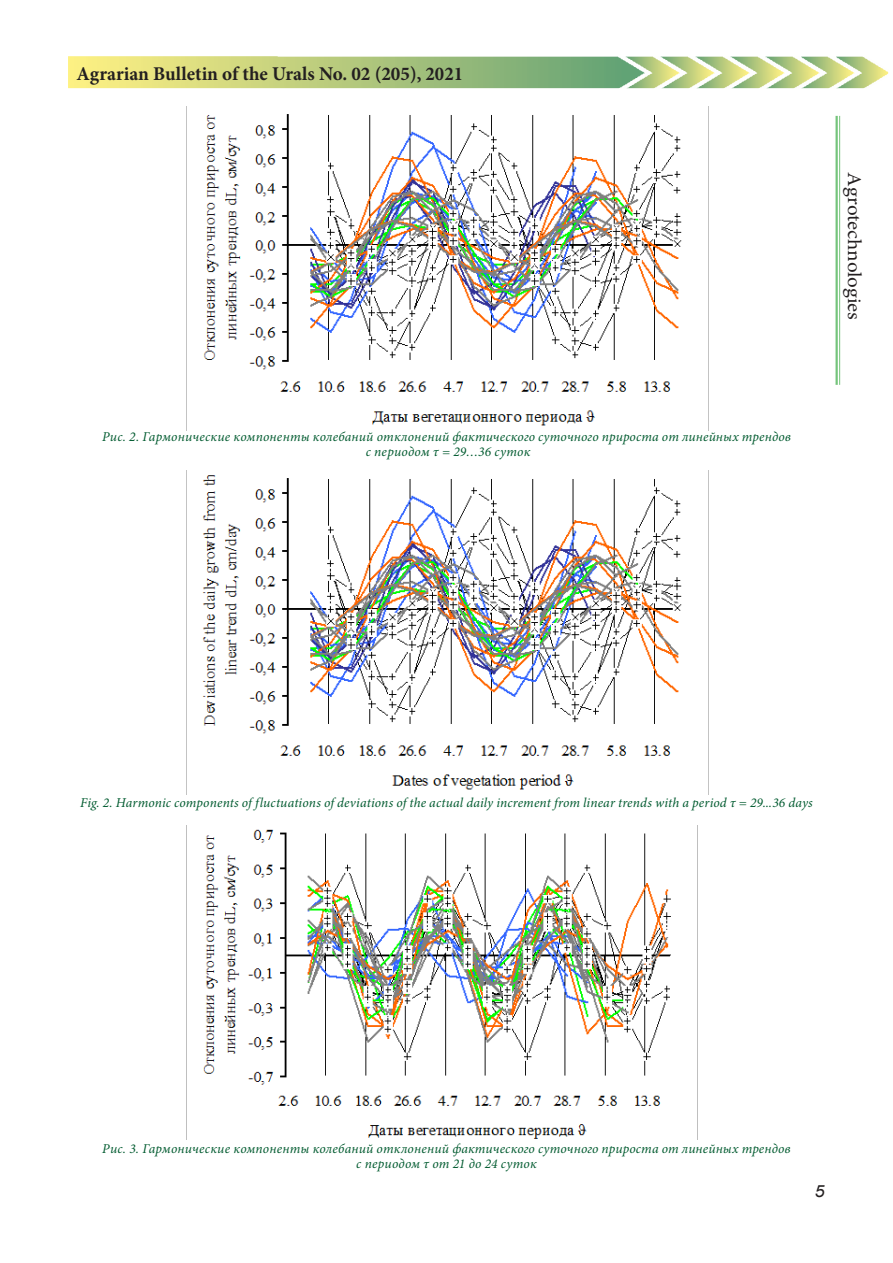
<style>
.page{position:relative;width:893px;height:1263px;background:#fff}
.page>*{position:absolute;margin:0;border:0;box-sizing:border-box;transform-origin:0 0}
.t1{font:700 19.5px "Minion Pro";color:#231f20}
.t2{font:19.5px "Minion Pro";letter-spacing:-.005em;color:#231f20;scale:1.08 1}
.t3{font:italic 16.8px "Arial";color:#231f20;scale:1.08 1}
.рисунок{font:italic 13.5px "Minion Pro";letter-spacing:.01em;color:#025b30}
</style>
<div class="page">
<hr style="left:835px;top:116px;width:3px;height:269px;background:#40ae49">
<hr style="left:839px;top:116px;width:1px;height:269px;background:#40ae49">
<img style="left:68px;top:56px;width:820px;height:32px">
<img style="left:186px;top:106px;width:523px;height:325px">
<img style="left:186px;top:470px;width:523px;height:324px">
<img style="left:186px;top:825px;width:512px;height:314px">
<h1 class="t1" style="left:77px;top:60px;width:388px">Agrarian Bulletin of the Urals No. 02 (205), 2021</h1>
<p class="рисунок" style="left:102px;top:427px;width:690px">Рис. 2. Гармонические компоненты колебаний отклонений фактического суточного прироста от линейных трендов</p>
<p class="рисунок" style="left:366px;top:442px;width:166px">с периодом τ = 29…36 суток</p>
<h1 class="t2" style="left:868px;top:172px;width:138px;rotate:90deg">Agrotechnologies</h1>
<p class="рисунок" style="left:80px;top:794px;width:734px">Fig. 2. Harmonic components of fluctuations of deviations of the actual daily increment from linear trends with a period τ = 29...36 days</p>
<p class="рисунок" style="left:102px;top:1139px;width:690px">Рис. 3. Гармонические компоненты колебаний отклонений фактического суточного прироста от линейных трендов</p>
<p class="рисунок" style="left:356px;top:1154px;width:182px">с периодом τ от 21 до 24 суток</p>
<p class="t3" style="left:814px;top:1181px;width:11px">5</p>
</div>
